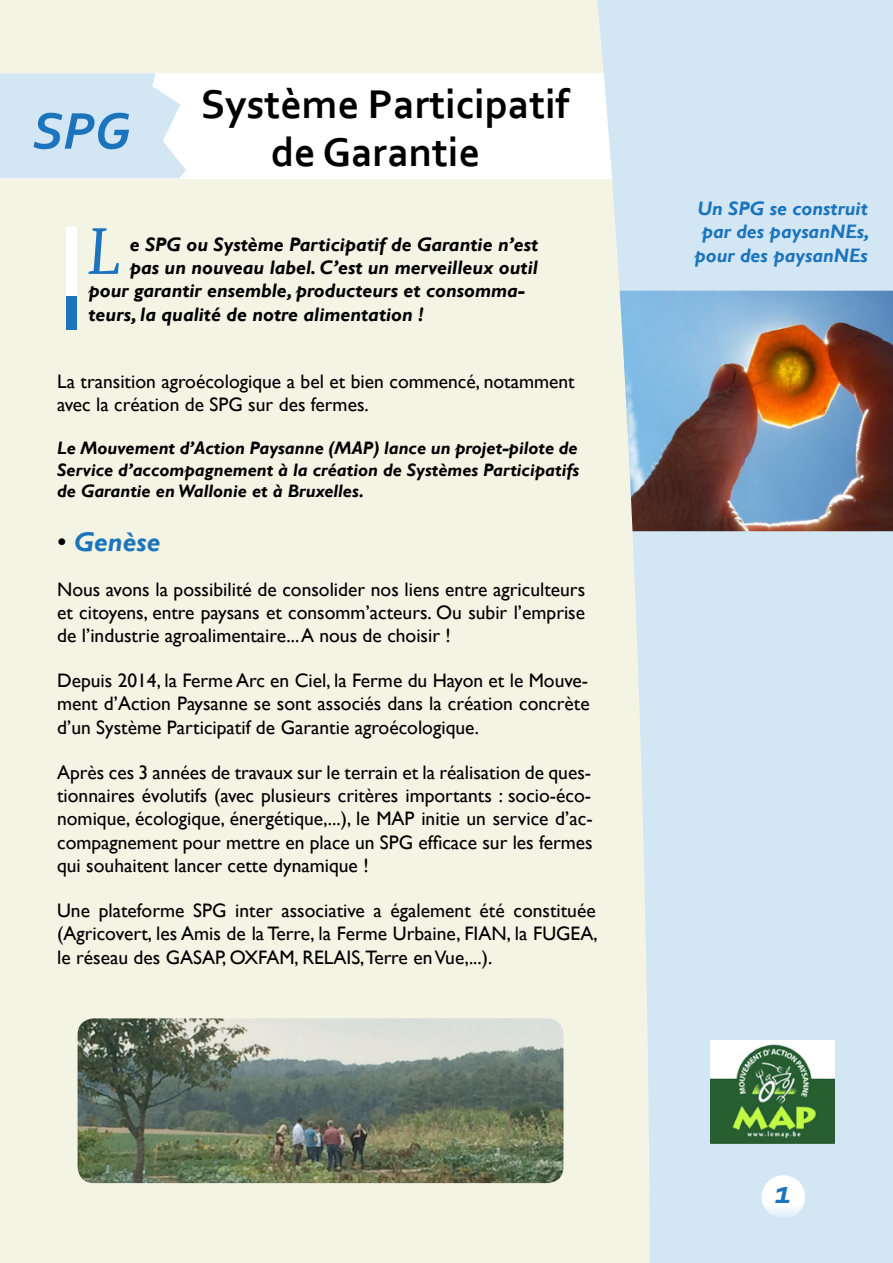
<style>
.page{position:relative;width:893px;height:1263px;background:#f3f4e4}
.page>*{position:absolute;margin:0;border:0;box-sizing:border-box;transform-origin:0 0}
.t1{font:65.1px "Pigeon";color:#1c75bc}
.t2{font:italic 700 54px "Corbel";color:#1c75bc}
.t3{font:700 42px "Corbel";color:#000}
.t4{font:italic 700 34.2px "Corbel";color:#1c75bc}
.t5{font:italic 700 27px "Gill Sans";color:#1c75bc}
.t6{font:19.5px/23.4px "Gill Sans";color:#000;text-align:justify}
.t7{font:italic 700 19.5px "Gill Sans";color:#000}
.t8{font:italic 700 19.5px/23.4px "Gill Sans";color:#1c75bc;text-align:center}
.t9{font:italic 700 18px/21.6px "Gill Sans";color:#000;text-align:justify}
.s1{font-weight:400;font-style:normal;color:#000}
</style>
<div class="page">
<div style="left:0;top:73px;width:893px;height:105px;background:#fff"></div>
<svg style="left:0;top:73px;width:189px;height:106px"></svg>
<div style="left:66px;top:227px;width:11px;height:92px;background:#fff"></div>
<div style="left:66px;top:296px;width:11px;height:33px;background:#1c75bc"></div>
<svg style="left:597px;top:0;width:296px;height:1263px;fill:#d2e6f4"></svg>
<img style="left:620px;top:291px;width:273px;height:240px">
<img style="left:710px;top:1040px;width:125px;height:103px">
<svg style="left:762px;top:1175px;width:43px;height:43px"></svg>
<img style="left:78px;top:1018px;width:485px;height:165px">
<h2 class="t2" style="left:33px;top:97px;width:100px">SPG</h2>
<h3 class="t3" style="left:201px;top:78px;width:370px">Système Participatif</h3>
<h3 class="t3" style="left:271px;top:126px;width:211px">de Garantie</h3>
<h1 class="t1" style="left:89px;top:213px;width:31px">L</h1>
<p class="t7" style="left:130px;top:233px;width:410px">e SPG ou Système Participatif de Garantie n’est</p>
<p class="t7" style="left:130px;top:256px;width:410px">pas un nouveau label. C’est un merveilleux outil</p>
<p class="t7" style="left:89px;top:279px;width:438px">pour garantir ensemble, producteurs et consomma-</p>
<p class="t7" style="left:89px;top:303px;width:336px">teurs, la qualité de notre alimentation !</p>
<p class="t6" style="left:57px;top:370px;width:519px">La transition agroécologique a bel et bien commencé, notamment avec la création de SPG sur des fermes.</p>
<p class="t9" style="left:57px;top:438px;width:524px">Le Mouvement d’Action Paysanne (MAP) lance un projet-pilote de Service d’accompagnement à la création de Systèmes Participatifs de Garantie en Wallonie et à Bruxelles.</p>
<h3 class="t5" style="left:57px;top:526px;width:105px"><span class="s1">•</span> Genèse</h3>
<p class="t6" style="left:57px;top:578px;width:529px">Nous avons la possibilité de consolider nos liens entre agriculteurs et citoyens, entre paysans et consomm’acteurs. Ou subir l’emprise de l’industrie agroalimentaire... A nous de choisir !</p>
<p class="t6" style="left:57px;top:669px;width:534px">Depuis 2014, la Ferme Arc en Ciel, la Ferme du Hayon et le Mouve&shy;ment d’Action Paysanne se sont associés dans la création concrète d’un Système Participatif de Garantie agroécologique.</p>
<p class="t6" style="left:57px;top:761px;width:537px">Après ces 3 années de travaux sur le terrain et la réalisation de ques&shy;tionnaires évolutifs (avec plusieurs critères importants : socio-éco&shy;nomique, écologique, énergétique,...), le MAP initie un service d’ac&shy;compagnement pour mettre en place un SPG efficace sur les fermes qui souhaitent lancer cette dynamique !</p>
<p class="t6" style="left:57px;top:899px;width:542px">Une plateforme SPG inter associative a également été constituée (Agricovert, les Amis de la Terre, la Ferme Urbaine, FIAN, la FUGEA, le réseau des GASAP, OXFAM, RELAIS,Terre en Vue,...).</p>
<p class="t8" style="left:694px;top:197px;width:177px">Un SPG se construit par des paysanNEs, pour des paysanNEs</p>
<h3 class="t4" style="left:774px;top:1171px;width:18px">1</h3>
</div>
